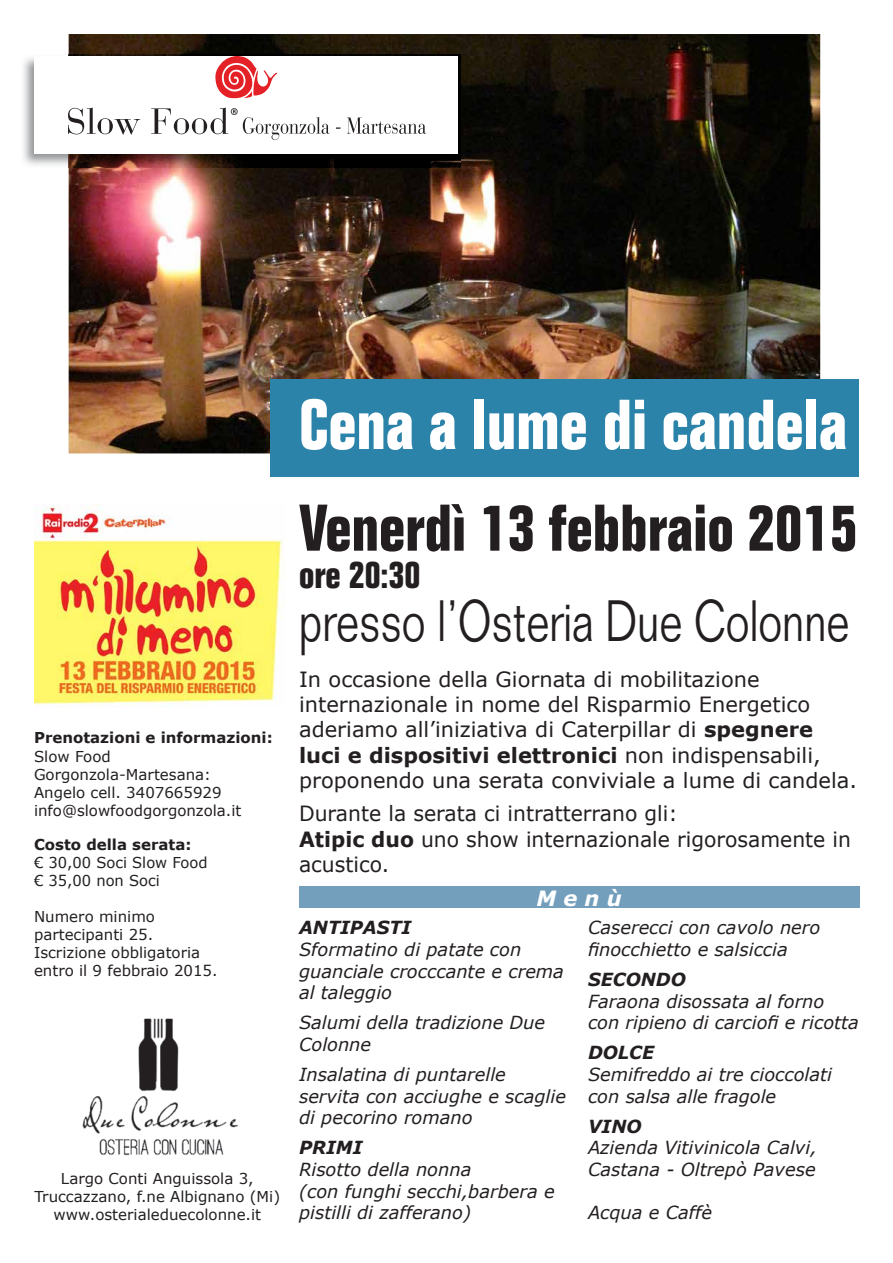
<style>
.page{position:relative;width:893px;height:1263px;background:#fff}
.page>*{position:absolute;margin:0;border:0;box-sizing:border-box;transform-origin:0 0}
.t1{font:700 condensed 69px "Folio Std";color:#fff}
.t2{font:700 condensed 64.5px "Folio Std";color:#231f20}
.t3{font:300 57px "Folio Std";color:#231f20;scale:.75 1}
.t4{font:700 condensed 37.5px "Folio Std";color:#231f20}
.t5{font:21px/25.2px "Verdana";color:#231f20}
.t6{font:italic 700 21px "Verdana";color:#fff}
.t7{font:italic 18px/21.6px "Verdana";color:#231f20}
.t8{font:italic 700 18px "Verdana";color:#231f20}
.t9{font:15px/18px "Verdana";color:#231f20}
.t10{font:700 15px "Verdana";color:#231f20}
.s1{font-weight:700}
</style>
<div class="page">
<div style="left:299px;top:887px;width:561px;height:21px;background:#739fbd"></div>
<img style="left:34px;top:505px;width:250px;height:201px">
<img style="left:82px;top:1018px;width:156px;height:138px">
<img style="left:68px;top:34px;width:752px;height:419px">
<div style="left:271px;top:379px;width:588px;height:97px;background:#2c83aa"></div>
<img style="left:23px;top:54px;width:438px;height:114px">
<div style="left:34px;top:56px;width:424px;height:97px;background:#fff"></div>
<svg style="left:215px;top:56px;width:62px;height:43px"></svg>
<svg style="left:347px;top:118px;width:79px;height:16px"></svg>
<svg style="left:68px;top:107px;width:72px;height:28px"></svg>
<svg style="left:151px;top:107px;width:179px;height:33px"></svg>
<h1 class="t1" style="left:299px;top:386px;width:549px">Cena a lume di candela</h1>
<p class="t10" style="left:34px;top:728px;width:240px">Prenotazioni e informazioni:</p>
<p class="t9" style="left:34px;top:747px;width:209px">Slow Food<br>Gorgonzola-Martesana:<br>Angelo cell. 3407665929 info@slowfoodgorgonzola.it</p>
<p class="t10" style="left:34px;top:834px;width:159px">Costo della serata:</p>
<p class="t9" style="left:34px;top:853px;width:175px">€ 30,00 Soci Slow Food € 35,00 non Soci</p>
<p class="t9" style="left:34px;top:907px;width:185px">Numero minimo partecipanti 25.<br>Iscrizione obbligatoria entro il 9 febbraio 2015.</p>
<p class="t9" style="left:34px;top:1169px;width:247px;text-align:center">Largo Conti Anguissola 3,<br>Truccazzano, f.ne Albignano (Mi) www.osterialeduecolonne.it</p>
<h2 class="t2" style="left:299px;top:492px;width:560px">Venerdì 13 febbraio 2015</h2>
<h3 class="t4" style="left:299px;top:554px;width:123px">ore 20:30</h3>
<h3 class="t3" style="left:299px;top:587px;width:735px">presso l’Osteria Due Colonne</h3>
<p class="t5" style="left:299px;top:667px;width:559px">In occasione della Giornata di mobilitazione internazionale in nome del Risparmio Energetico aderiamo all’iniziativa di Caterpillar di <span class="s1">spegnere luci e dispositivi elettronici</span> non indispensabili, proponendo una serata conviviale a lume di candela.</p>
<p class="t5" style="left:299px;top:801px;width:553px">Durante la serata ci intratterrano gli:<br><span class="s1">Atipic duo</span> uno show internazionale rigorosamente in acustico.</p>
<p class="t6" style="left:536px;top:884px;width:87px">M e n ù</p>
<p class="t8" style="left:299px;top:916px;width:114px">ANTIPASTI</p>
<p class="t7" style="left:299px;top:939px;width:266px">Sformatino di patate con guanciale crocccante e crema al taleggio</p>
<p class="t7" style="left:299px;top:1012px;width:248px">Salumi della tradizione Due<br>Colonne</p>
<p class="t7" style="left:299px;top:1064px;width:268px">Insalatina di puntarelle servita con acciughe e scaglie di pecorino romano</p>
<p class="t8" style="left:299px;top:1136px;width:65px">PRIMI</p>
<p class="t7" style="left:299px;top:1159px;width:257px">Risotto della nonna<br>(con funghi secchi,barbera e pistilli di zafferano)</p>
<p class="t7" style="left:588px;top:917px;width:234px">Caserecci con cavolo nero finocchietto e salsiccia</p>
<p class="t8" style="left:588px;top:968px;width:99px">SECONDO</p>
<p class="t7" style="left:588px;top:991px;width:272px">Faraona disossata al forno con ripieno di carciofi e ricotta</p>
<p class="t8" style="left:588px;top:1041px;width:68px">DOLCE</p>
<p class="t7" style="left:588px;top:1064px;width:246px">Semifreddo ai tre cioccolati con salsa alle fragole</p>
<p class="t8" style="left:588px;top:1114px;width:55px">VINO</p>
<p class="t7" style="left:588px;top:1137px;width:230px">Azienda Vitivinicola Calvi,<br>Castana - Oltrepò Pavese</p>
<p class="t7" style="left:588px;top:1202px;width:125px">Acqua e Caffè</p>
</div>
